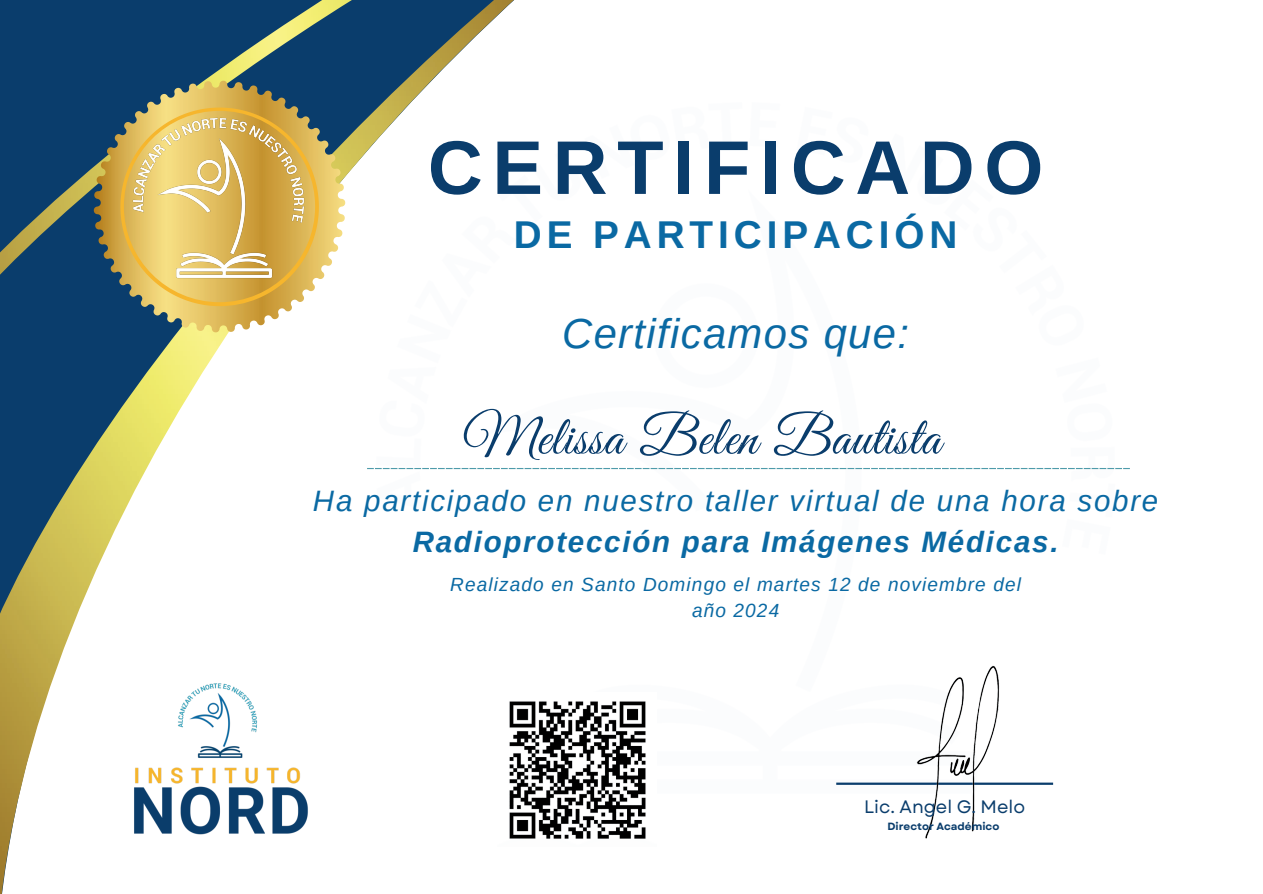
<style>
.page{position:relative;width:1263px;height:894px;background:#fff}
.page>*{position:absolute;margin:0;border:0;box-sizing:border-box;transform-origin:0 0}
.t1{font:700 75.9px "Arimo";letter-spacing:.125em;color:#0a3d6c}
.t2{font:55.2px "Great Vibes";letter-spacing:.015em;color:#0a3d6c}
.t3{font:italic 41.85px "Arimo";letter-spacing:.03em;color:#0a69a3}
.t4{font:700 38.7px "Arimo";letter-spacing:.125em;color:#0a69a3}
.t5{font:italic 29.55px "Arimo";letter-spacing:.06em;color:#0a69a3}
.t6{font:italic 700 29.55px "Arimo";letter-spacing:.06em;color:#0a69a3}
.t7{font:italic 19.05px/25.8px "Arimo";letter-spacing:.06em;color:#0a69a3;text-align:center}
.t8{font:18px "Garet";color:#0a3d6c}
.t9{font:700 10.5px "Garet";color:#0a3d6c}
</style>
<div class="page">
<svg style="left:804px;top:468px;width:326px;height:1px"></svg>
<img style="left:0;top:0;width:804px;height:893px">
<img style="left:92px;top:79px;width:255px;height:254px">
<svg style="left:120px;top:107px;width:199px;height:199px;background:#cbae5f"></svg>
<hr style="left:836px;top:782px;width:217px;height:2px;background:#0a3d6c">
<img style="left:876px;top:665px;width:169px;height:174px">
<img style="left:497px;top:692px;width:160px;height:153px">
<img style="left:126px;top:104px;width:185px;height:185px">
<h1 class="t1" style="left:428px;top:115px;width:617px">CERTIFICADO</h1>
<h3 class="t4" style="left:514px;top:208px;width:445px">DE PARTICIPACIÓN</h3>
<h3 class="t3" style="left:562px;top:306px;width:348px">Certificamos que:</h3>
<h2 class="t2" style="left:463px;top:406px;width:479px">Melissa Belen Bautista</h2>
<h3 class="t5" style="left:313px;top:481px;width:847px">Ha participado en nuestro taller virtual de una hora sobre</h3>
<h3 class="t6" style="left:413px;top:521px;width:647px">Radioprotección para Imágenes Médicas.</h3>
<p class="t7" style="left:450px;top:571px;width:572px">Realizado en Santo Domingo el martes 12 de noviembre del año 2024</p>
<p class="t8" style="left:864px;top:795px;width:162px">Lic. Angel G. Melo</p>
<p class="t9" style="left:887px;top:819px;width:113px">Director Académico</p>
</div>
